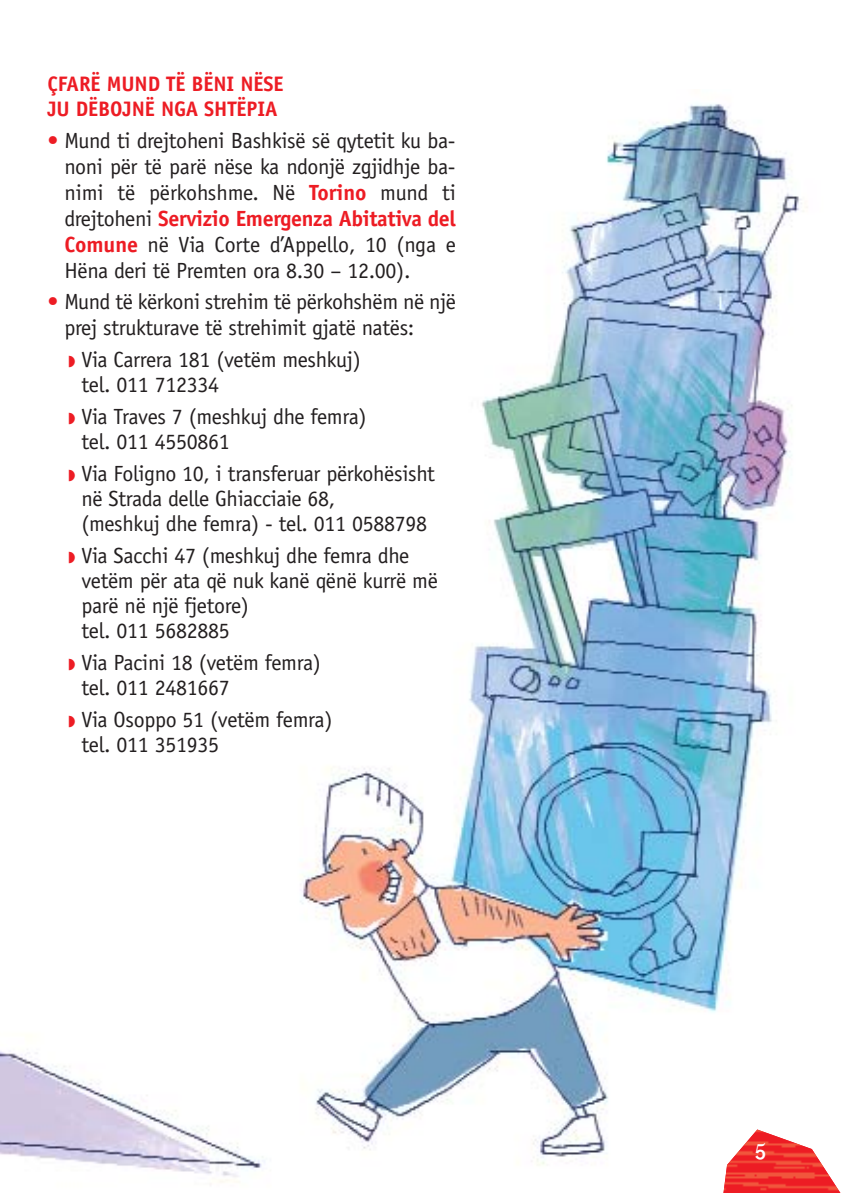
<style>
.page{position:relative;width:841px;height:1193px;background:#fff}
.page>*{position:absolute;margin:0;border:0;box-sizing:border-box;transform-origin:0 0}
.t1{font:22px/25px "Officina Sans";letter-spacing:-.015em;color:#231f20}
.t2{font:700 21px/25px "Officina Sans";letter-spacing:-.005em;color:#ed1c24}
.t3{font:20px "Amplifier Light Extensions";color:#fff}
.s1{color:#ed1c24}
.s2{font-weight:700;color:#ed1c24}
</style>
<div class="page">
<img style="left:0;top:1051px;width:265px;height:132px">
<img style="left:300px;top:104px;width:508px;height:1062px">
<img style="left:719px;top:1129px;width:121px;height:63px">
<p class="t2" style="left:47px;top:73px;width:238px">ÇFARË MUND TË BËNI NËSE<br>JU DËBOJNË NGA SHTËPIA</p>
<p class="t1" style="left:64px;top:129px;width:393px;line-height:26px;text-align:justify;text-indent:-17px"><span class="s1">•</span> Mund ti drejtoheni Bashkisë së qytetit ku ba&shy;noni për të parë nëse ka ndonjë zgjidhje ba&shy;nimi të përkohshme. Në <span class="s2">Torino</span> mund ti drejtoheni <span class="s2">Servizio Emergenza Abitativa del Comune</span> në Via Corte d’Appello, 10 (nga e Hëna deri të Premten ora 8.30 – 12.00).</p>
<p class="t1" style="left:64px;top:291px;width:393px;line-height:26px;text-indent:-17px"><span class="s1">•</span> Mund të kërkoni strehim të përkohshëm në një prej strukturave të strehimit gjatë natës:</p>
<p class="t1" style="left:81px;top:349px;width:281px;text-indent:-13px"><span class="s1">◗</span> Via Carrera 181 (vetëm meshkuj) tel. 011 712334</p>
<p class="t1" style="left:81px;top:406px;width:286px;text-indent:-13px"><span class="s1">◗</span> Via Traves 7 (meshkuj dhe femra) tel. 011 4550861</p>
<p class="t1" style="left:81px;top:462px;width:355px;text-indent:-13px"><span class="s1">◗</span> Via Foligno 10, i transferuar përkohësisht në Strada delle Ghiacciaie 68,<br>(meshkuj dhe femra) - tel. 011 0588798</p>
<p class="t1" style="left:81px;top:544px;width:358px;text-indent:-13px"><span class="s1">◗</span> Via Sacchi 47 (meshkuj dhe femra dhe vetëm për ata që nuk kanë qënë kurrë më parë në një fjetore)<br>tel. 011 5682885</p>
<p class="t1" style="left:81px;top:651px;width:241px;text-indent:-13px"><span class="s1">◗</span> Via Pacini 18 (vetëm femra) tel. 011 2481667</p>
<p class="t1" style="left:81px;top:708px;width:252px;text-indent:-13px"><span class="s1">◗</span> Via Osoppo 51 (vetëm femra) tel. 011 351935</p>
<p class="t3" style="left:753px;top:1141px;width:14px">5</p>
</div>
